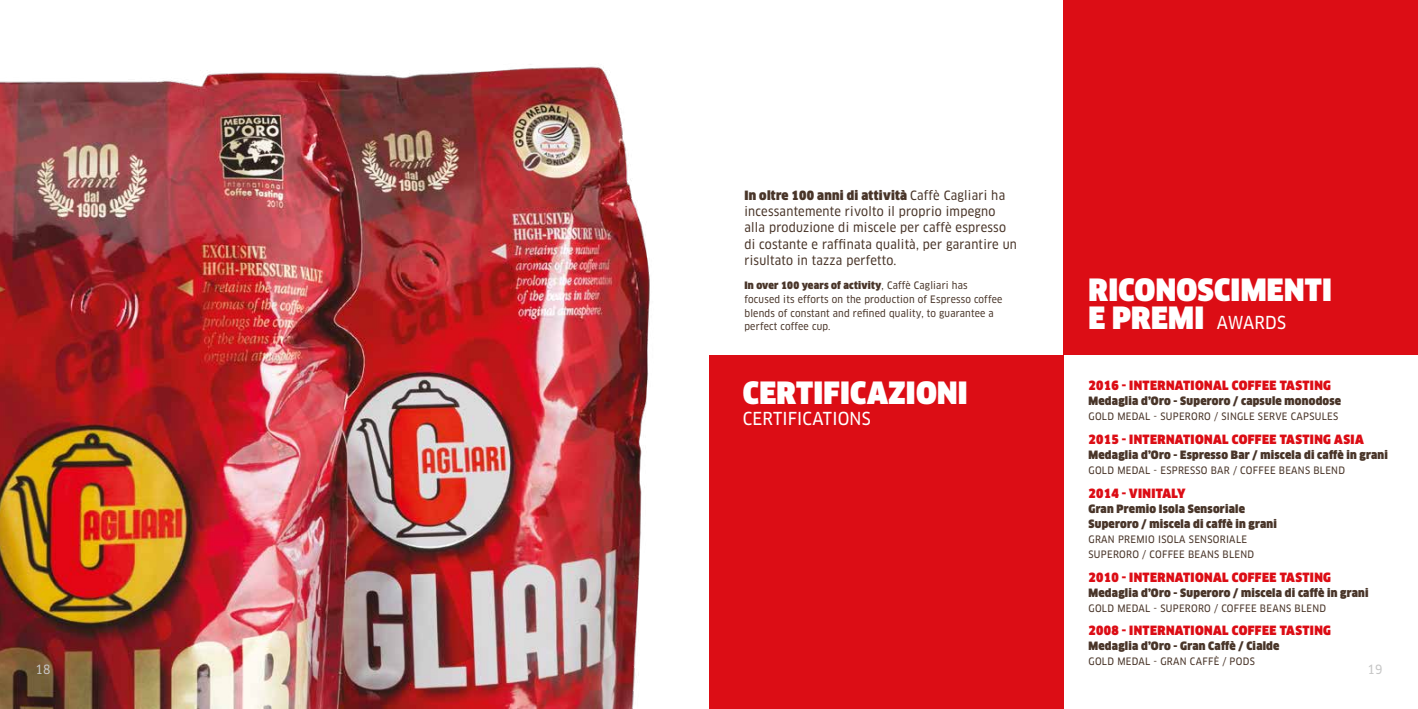
<style>
.page{position:relative;width:1418px;height:709px;background:#fff}
.page>*{position:absolute;margin:0;border:0;box-sizing:border-box;transform-origin:0 0}
.t1{font:30px/28.8px "Clan Pro Narr Ultra";letter-spacing:.01em;color:#fff}
.t2{font:17.5px "Clan Pro Narr News";letter-spacing:.01em;color:#fff}
.t3{font:12.5px/16.2px "Clan Pro Narr News";letter-spacing:.02em;color:#493529}
.t4{font:12.5px "Clan Pro Narr Ultra";letter-spacing:.03em;color:#dc0d15}
.t5{font:12.5px "Clan Pro Narr Ultra";letter-spacing:.02em;color:#493529}
.t6{font:12.5px "Clan Pro Narr News";color:#c6c6c6}
.t7{font:11.25px/15px "Clan Pro Narr Ultra";letter-spacing:.02em;color:#493529}
.t8{font:10px/13.8px "Clan Pro Narr News";letter-spacing:.03em;color:#493529}
.t9{font:10px "Clan Pro Narr Ultra";letter-spacing:.02em;color:#493529}
.s1{font-family:"Clan Pro Narr News"}
.s2{font-family:"Clan Pro Narr News";font-size:17.5px}
</style>
<div class="page">
<div style="left:1063px;top:0;width:354px;height:354px;background:#dc0d15"></div>
<div style="left:709px;top:355px;width:354px;height:354px;background:#dc0d15"></div>
<img style="left:0;top:64px;width:650px;height:645px">
<p class="t5" style="left:744px;top:188px;width:262px">In oltre 100 anni di attività <span class="s1">Caffè Cagliari ha</span></p>
<p class="t3" style="left:744px;top:203px;width:274px">incessantemente rivolto il proprio impegno alla produzione di miscele per caffè espresso di costante e raffinata qualità, per garantire un risultato in tazza perfetto.</p>
<p class="t9" style="left:744px;top:279px;width:225px">In over 100 years of activity<span class="s1">, Caffè Cagliari has</span></p>
<p class="t8" style="left:744px;top:292px;width:259px">focused its efforts on the production of Espresso coffee blends of constant and refined quality, to guarantee a perfect coffee cup.</p>
<h1 class="t1" style="left:1088px;top:275px;width:245px">RICONOSCIMENTI<br>E PREMI <span class="s2">AWARDS</span></h1>
<p class="t4" style="left:1088px;top:378px;width:244px">2016 - INTERNATIONAL COFFEE TASTING</p>
<p class="t7" style="left:1088px;top:394px;width:254px">Medaglia d’Oro - Superoro / capsule monodose</p>
<p class="t8" style="left:1088px;top:410px;width:251px">GOLD MEDAL - SUPERORO / SINGLE SERVE CAPSULES</p>
<p class="t4" style="left:1088px;top:432px;width:277px">2015 - INTERNATIONAL COFFEE TASTING ASIA</p>
<p class="t7" style="left:1088px;top:447px;width:301px">Medaglia d’Oro - Espresso Bar / miscela di caffè in grani</p>
<p class="t8" style="left:1088px;top:463px;width:258px">GOLD MEDAL - ESPRESSO BAR / COFFEE BEANS BLEND</p>
<p class="t4" style="left:1088px;top:486px;width:98px">2014 - VINITALY</p>
<p class="t7" style="left:1088px;top:501px;width:190px">Gran Premio Isola Sensoriale<br>Superoro / miscela di caffè in grani</p>
<p class="t8" style="left:1088px;top:531px;width:167px;line-height:15px">GRAN PREMIO ISOLA SENSORIALE<br>SUPERORO / COFFEE BEANS BLEND</p>
<p class="t4" style="left:1088px;top:569px;width:244px">2010 - INTERNATIONAL COFFEE TASTING</p>
<p class="t7" style="left:1088px;top:585px;width:282px">Medaglia d’Oro - Superoro / miscela di caffè in grani</p>
<p class="t8" style="left:1088px;top:601px;width:239px">GOLD MEDAL - SUPERORO / COFFEE BEANS BLEND</p>
<p class="t4" style="left:1088px;top:623px;width:244px">2008 - INTERNATIONAL COFFEE TASTING</p>
<p class="t7" style="left:1088px;top:639px;width:192px">Medaglia d’Oro - Gran Caffè / Cialde</p>
<p class="t8" style="left:1088px;top:655px;width:168px">GOLD MEDAL - GRAN CAFFÈ / PODS</p>
<h1 class="t1" style="left:743px;top:379px;width:226px">CERTIFICAZIONI</h1>
<h2 class="t2" style="left:743px;top:408px;width:129px">CERTIFICATIONS</h2>
<p class="t6" style="left:35px;top:661px;width:16px">18</p>
<p class="t6" style="left:1367px;top:661px;width:16px">19</p>
</div>
